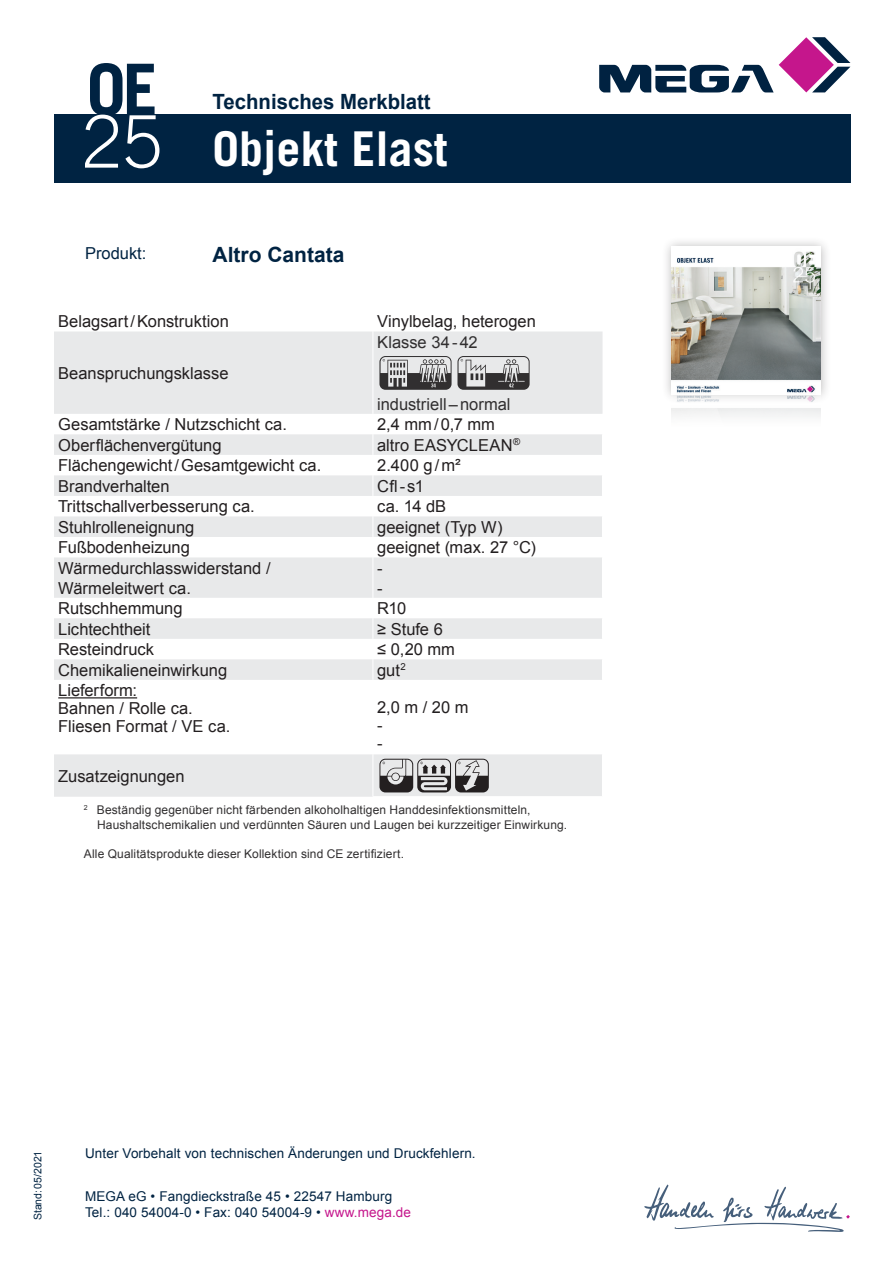
<style>
.page{position:relative;width:893px;height:1263px;background:#fff}
.page>*{position:absolute;margin:0;border:0;box-sizing:border-box;transform-origin:0 0}
.t1{font:300 72.45px "Trade Gothic LT Std";color:#fff}
.t2{font:700 71.25px "Trade Gothic LT Std";color:#002342}
.t3{font:700 48px "Trade Gothic LT Std";color:#fff}
.t4{font:700 21px "Arial";color:#002342}
.t5{font:16.5px/18px "Arial";color:#231f20}
.t6{font:16.5px "Arial";color:#312f30}
.t7{font:16.5px "Arial";color:#002342}
.t8{font:13.5px/16.5px "Arial";letter-spacing:.01em;color:#002342}
.t9{font:12px/15px "Arial";letter-spacing:.01em;color:#312f30}
.t10{font:10.5px "Arial";color:#002342}
.s1{color:#c5168c}
</style>
<div class="page">
<div style="left:54px;top:115px;width:796px;height:68px;background:#002342"></div>
<svg style="left:644px;top:1184px;width:206px;height:48px"></svg>
<svg style="left:599px;top:37px;width:251px;height:56px"></svg>
<div style="left:661px;top:236px;width:170px;height:168px;background:#231f20;opacity:.31"></div>
<img style="left:672px;top:247px;width:149px;height:170px">
<svg style="left:54px;top:331px;width:549px;height:466px;fill:#e8e9ea"></svg>
<hr style="left:373px;top:331px;width:1px;height:83px;background:#fff">
<svg style="left:373px;top:414px;width:1px;height:143px"></svg>
<hr style="left:373px;top:557px;width:1px;height:41px;background:#fff">
<svg style="left:373px;top:598px;width:1px;height:82px"></svg>
<hr style="left:373px;top:680px;width:1px;height:74px;background:#fff">
<hr style="left:373px;top:754px;width:1px;height:42px;background:#fff">
<svg style="left:602px;top:414px;width:1px;height:143px"></svg>
<hr style="left:602px;top:557px;width:1px;height:41px;background:#fff">
<svg style="left:602px;top:598px;width:1px;height:82px"></svg>
<hr style="left:602px;top:680px;width:1px;height:74px;background:#fff">
<hr style="left:602px;top:754px;width:1px;height:42px;background:#fff">
<hr style="left:373px;top:796px;width:230px;height:1px;background:#fff">
<hr style="left:58px;top:697px;width:79px;height:1px;background:#231f20">
<div style="left:457px;top:356px;width:73px;height:34px;background:#e8e9ea"></div>
<div style="left:379px;top:759px;width:110px;height:33px;background:#e8e9ea"></div>
<h2 class="t2" style="left:86px;top:46px;width:73px">OE</h2>
<h1 class="t1" style="left:82px;top:99px;width:82px">25</h1>
<p class="t7" style="left:85px;top:242px;width:63px">Produkt:</p>
<p class="t4" style="left:213px;top:88px;width:220px">Technisches Merkblatt</p>
<h3 class="t3" style="left:213px;top:120px;width:236px">Objekt Elast</h3>
<p class="t4" style="left:213px;top:241px;width:133px">Altro Cantata</p>
<p class="t5" style="left:58px;top:313px;width:172px">Belagsart/Konstruktion</p>
<p class="t5" style="left:377px;top:313px;width:160px">Vinylbelag, heterogen</p>
<p class="t5" style="left:58px;top:364px;width:172px">Beanspruchungsklasse</p>
<p class="t6" style="left:377px;top:331px;width:102px">Klasse 34-42</p>
<p class="t6" style="left:377px;top:393px;width:135px">★industriell–normal</p>
<p class="t5" style="left:58px;top:415px;width:230px">Gesamtstärke / Nutzschicht ca.</p>
<p class="t5" style="left:377px;top:415px;width:119px">2,4 mm/0,7 mm</p>
<p class="t5" style="left:58px;top:436px;width:165px">Oberflächenvergütung</p>
<p class="t5" style="left:377px;top:436px;width:144px">altro EASYCLEAN<sup>®</sup></p>
<p class="t5" style="left:58px;top:456px;width:265px">Flächengewicht/Gesamtgewicht ca.</p>
<p class="t5" style="left:377px;top:456px;width:85px">2.400 g/m²</p>
<p class="t5" style="left:58px;top:477px;width:113px">Brandverhalten</p>
<p class="t5" style="left:377px;top:477px;width:48px">Cfl - s1</p>
<p class="t5" style="left:58px;top:497px;width:198px">Trittschallverbesserung ca.</p>
<p class="t5" style="left:377px;top:497px;width:71px">ca. 14 dB</p>
<p class="t5" style="left:58px;top:518px;width:138px">Stuhlrolleneignung</p>
<p class="t5" style="left:377px;top:518px;width:127px">geeignet (Typ W)</p>
<p class="t5" style="left:58px;top:539px;width:133px">Fußbodenheizung</p>
<p class="t5" style="left:377px;top:539px;width:160px">geeignet (max. 27 °C)</p>
<p class="t5" style="left:58px;top:558px;width:214px;line-height:19.8px">Wärmedurchlasswiderstand /<br>Wärmeleitwert ca.</p>
<p class="t5" style="left:377px;top:558px;width:7px;line-height:19.8px">- -</p>
<p class="t5" style="left:58px;top:599px;width:126px">Rutschhemmung</p>
<p class="t5" style="left:377px;top:599px;width:31px">R10</p>
<p class="t5" style="left:58px;top:620px;width:94px">Lichtechtheit</p>
<p class="t5" style="left:377px;top:620px;width:67px">≥ Stufe 6</p>
<p class="t5" style="left:58px;top:640px;width:97px">Resteindruck</p>
<p class="t5" style="left:377px;top:640px;width:79px">≤ 0,20 mm</p>
<p class="t5" style="left:58px;top:661px;width:170px">Chemikalieneinwirkung</p>
<p class="t5" style="left:377px;top:661px;width:30px">gut<sup>2</sup></p>
<p class="t5" style="left:58px;top:681px;width:174px">Lieferform:<br>Bahnen / Rolle ca.<br>Fliesen Format / VE ca.</p>
<p class="t5" style="left:377px;top:698px;width:93px">2,0 m / 20 m -<br>-</p>
<p class="t5" style="left:58px;top:767px;width:128px">Zusatzeignungen</p>
<p class="t9" style="left:97px;top:802px;width:472px;text-indent:-13px"><sup>2</sup> Beständig gegenüber nicht färbenden alkoholhaltigen Handdesinfektionsmitteln,<br>Haushaltschemikalien und verdünnten Säuren und Laugen bei kurzzeitiger Einwirkung.</p>
<p class="t9" style="left:84px;top:847px;width:322px">Alle Qualitätsprodukte dieser Kollektion sind CE zertifiziert.</p>
<p class="t10" style="left:31px;top:1220px;width:71px;rotate:-90deg">Stand:05/2021</p>
<p class="t8" style="left:85px;top:1145px;width:392px">Unter Vorbehalt von technischen Änderungen und Druckfehlern.</p>
<p class="t8" style="left:85px;top:1188px;width:327px">MEGA eG • Fangdieckstraße 45 • 22547 Hamburg<br>Tel.: 040 54004-0 • Fax: 040 54004-9 • <span class="s1">www.mega.de</span></p>
</div>
